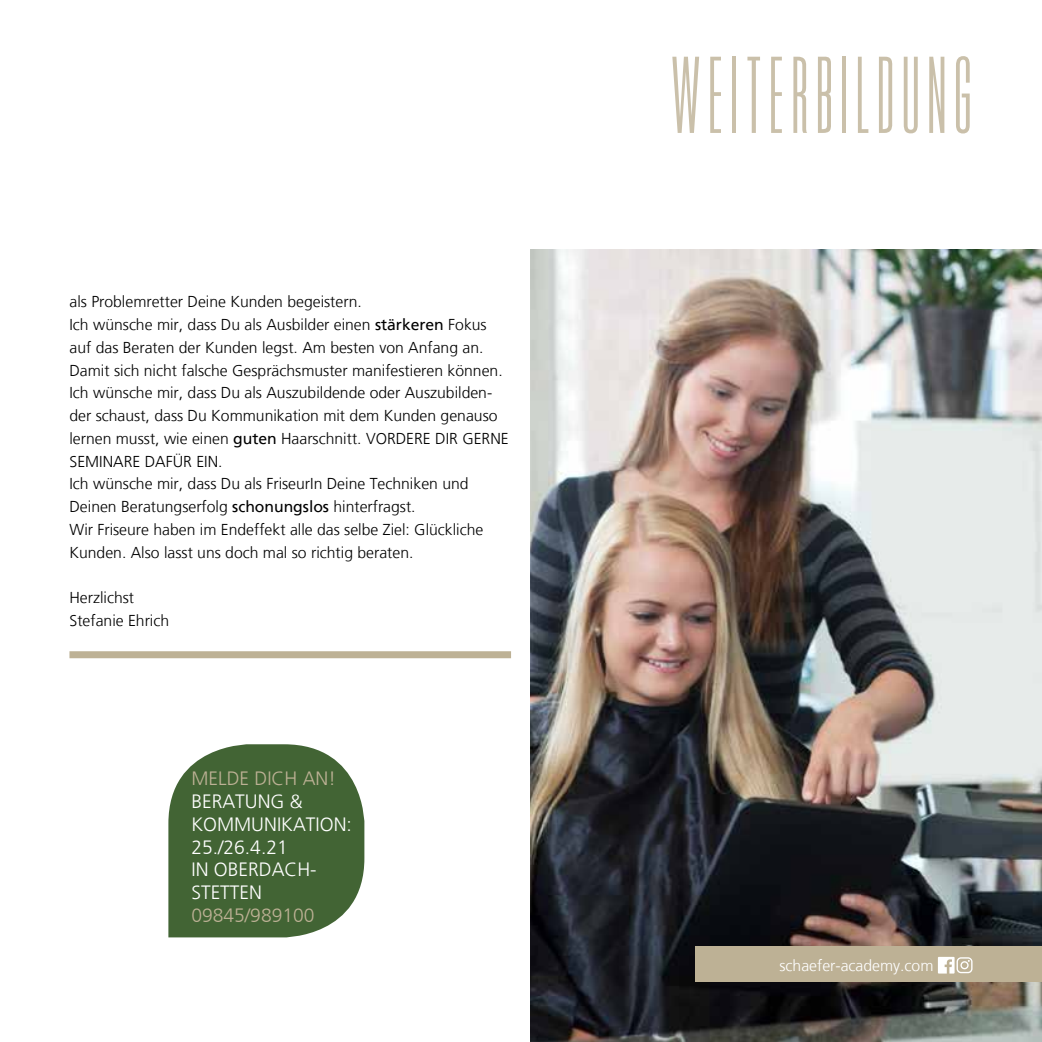
<style>
.page{position:relative;width:1042px;height:1042px;background:#fff}
.page>*{position:absolute;margin:0;border:0;box-sizing:border-box;transform-origin:0 0}
.t1{font:115.5px "Bee Two";letter-spacing:.06em;color:#bdb195}
.t2{font:300 19.25px/22.8px "Frutiger LT";color:#fff}
.t3{font:300 19.25px "Frutiger LT";color:#bdb195}
.t4{font:300 15.75px/22.8px "Frutiger LT";color:#000}
.t5{font:300 15.75px "Frutiger LT";color:#fff}
.s1{font-weight:400}
</style>
<div class="page">
<img style="left:531px;top:250px;width:511px;height:792px">
<svg style="left:168px;top:744px;width:196px;height:193px;background:#557348"></svg>
<div style="left:695px;top:946px;width:347px;height:36px;background:#bdb195"></div>
<svg style="left:938px;top:957px;width:34px;height:16px"></svg>
<div style="left:69px;top:651px;width:442px;height:7px;background:#bdb195"></div>
<p class="t4" style="left:69px;top:291px;width:441px">als Problemretter Deine Kunden begeistern.<br>Ich wünsche mir, dass Du als Ausbilder einen <span class="s1">stärkeren</span> Fokus auf das Beraten der Kunden legst. Am besten von Anfang an.<br>Damit sich nicht falsche Gesprächsmuster manifestieren können.<br>Ich wünsche mir, dass Du als Auszubildende oder Auszubilden&shy;der schaust, dass Du Kommunikation mit dem Kunden genauso lernen musst, wie einen <span class="s1">guten</span> Haarschnitt. VORDERE DIR GERNE SEMINARE DAFÜR EIN.<br>Ich wünsche mir, dass Du als FriseurIn Deine Techniken und Deinen Beratungserfolg <span class="s1">schonungslos</span> hinterfragst.<br>Wir Friseure haben im Endeffekt alle das selbe Ziel: Glückliche Kunden. Also lasst uns doch mal so richtig beraten.</p>
<p class="t4" style="left:69px;top:586px;width:101px">Herzlichst<br>Stefanie Ehrich</p>
<p class="t3" style="left:191px;top:768px;width:146px">MELDE DICH AN!</p>
<p class="t2" style="left:191px;top:790px;width:162px">BERATUNG &amp;<br>KOMMUNIKATION:<br>25./26.4.21<br>IN OBERDACH-<br>STETTEN</p>
<p class="t3" style="left:191px;top:904px;width:125px">09845/989100</p>
<h1 class="t1" style="left:671px;top:35px;width:303px">WEITERBILDUNG</h1>
<p class="t5" style="left:779px;top:956px;width:155px">schaefer-academy.com</p>
</div>
